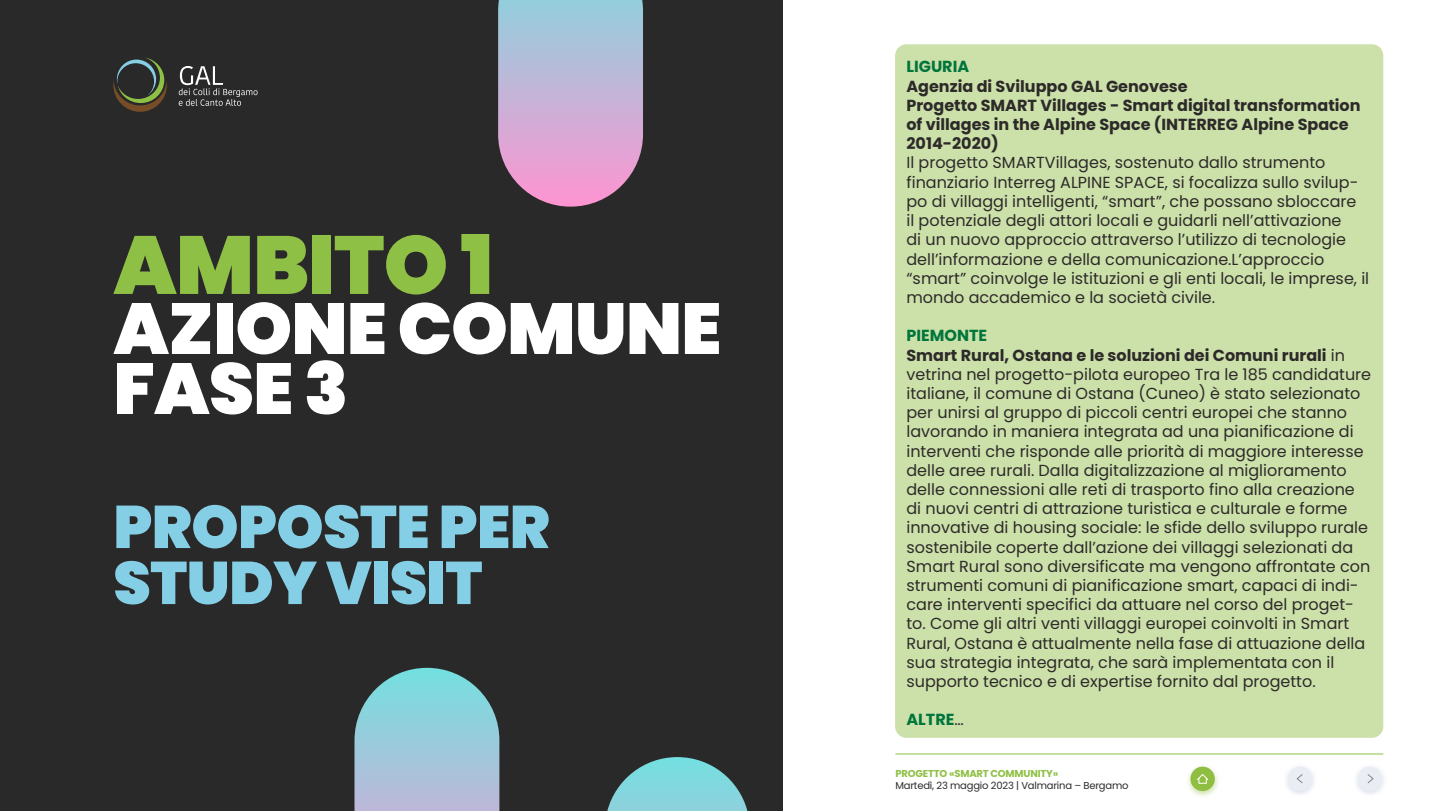
<style>
.page{position:relative;width:1440px;height:811px;background:#fff}
.page>*{position:absolute;margin:0;border:0;box-sizing:border-box;transform-origin:0 0}
.t1{font:900 82px "Poppins";letter-spacing:-.01em;color:#8fc046}
.t2{font:900 72px/60px "Poppins";letter-spacing:-.01em;color:#fff}
.t3{font:900 60px/56px "Poppins";letter-spacing:-.01em;color:#85cfe6}
.t4{font:16px/19.2px "Poppins";color:#2d2a2a}
.t5{font:700 16px/19.2px "Poppins";color:#2d2a2a}
.t6{font:700 16px "Poppins";color:#00753c}
.t7{font:10px "Poppins";letter-spacing:-.02em;color:#2d2a2a}
.t8{font:700 10px "Poppins";letter-spacing:-.02em;color:#8fc046}
.s1{font-weight:700}
.s2{font-weight:400;color:#2d2a2a}
</style>
<div class="page">
<div style="left:0;top:0;width:782px;height:811px;background:#292929"></div>
<svg style="left:498px;top:0;width:145px;height:207px;background:#b8a8c9"></svg>
<svg style="left:355px;top:668px;width:144px;height:143px;background:#8fb8c8"></svg>
<svg style="left:607px;top:757px;width:140px;height:54px"></svg>
<svg style="left:179px;top:66px;width:79px;height:40px"></svg>
<svg style="left:113px;top:58px;width:54px;height:54px"></svg>
<div style="left:895px;top:44px;width:488px;height:694px;background:#cce0a9;border-radius:11px"></div>
<div style="left:1288px;top:766px;width:25px;height:25px;background:#eaedf3;border-radius:50%"></div>
<svg style="left:1296px;top:774px;width:7px;height:9px"></svg>
<div style="left:1358px;top:766px;width:24px;height:25px;background:#eaedf3;border-radius:50%"></div>
<svg style="left:1367px;top:774px;width:7px;height:9px"></svg>
<hr style="left:895px;top:753px;width:488px;height:1px;background:#8fc046">
<img style="left:1188px;top:767px;width:30px;height:29px">
<div style="left:1190px;top:766px;width:25px;height:25px;background:#90be43;border-radius:50%"></div>
<svg style="left:1197px;top:774px;width:12px;height:6px"></svg>
<p class="t1" style="left:113px;top:218px;width:381px">AMBITO 1</p>
<p class="t2" style="left:113px;top:299px;width:609px">AZIONE COMUNE<br>FASE 3</p>
<p class="t3" style="left:113px;top:499px;width:438px">PROPOSTE PER<br>STUDY VISIT</p>
<p class="t6" style="left:906px;top:58px;width:64px">LIGURIA</p>
<p class="t5" style="left:906px;top:77px;width:283px">Agenzia di Sviluppo GAL Genovese</p>
<p class="t5" style="left:906px;top:96px;width:456px">Progetto SMART Villages - Smart digital transformation of villages in the Alpine Space (INTERREG Alpine Space<br>2014-2020)</p>
<p class="t4" style="left:906px;top:153px;width:464px">Il progetto SMARTVillages, sostenuto dallo strumento finanziario Interreg ALPINE SPACE, si focalizza sullo svilup&shy;po di villaggi intelligenti, “smart”, che possano sbloccare<br>il potenziale degli attori locali e guidarli nell’attivazione<br>di un nuovo approccio attraverso l’utilizzo di tecnologie dell’informazione e della comunicazione.L’approccio “smart” coinvolge le istituzioni e gli enti locali, le imprese, il mondo accademico e la società civile.</p>
<p class="t6" style="left:906px;top:326px;width:82px">PIEMONTE</p>
<p class="t4" style="left:906px;top:345px;width:466px"><span class="s1">Smart Rural, Ostana e le soluzioni dei Comuni rurali</span> in vetrina nel progetto-pilota europeo Tra le 185 candidature italiane, il comune di Ostana (Cuneo) è stato selezionato per unirsi al gruppo di piccoli centri europei che stanno lavorando in maniera integrata ad una pianificazione di interventi che risponde alle priorità di maggiore interesse delle aree rurali. Dalla digitalizzazione al miglioramento delle connessioni alle reti di trasporto fino alla creazione di nuovi centri di attrazione turistica e culturale e forme innovative di housing sociale: le sfide dello sviluppo rurale sostenibile coperte dall’azione dei villaggi selezionati da Smart Rural sono diversificate ma vengono affrontate con strumenti comuni di pianificazione smart, capaci di indi&shy;care interventi specifici da attuare nel corso del proget&shy;to. Come gli altri venti villaggi europei coinvolti in Smart Rural, Ostana è attualmente nella fase di attuazione della sua strategia integrata, che sarà implementata con il supporto tecnico e di expertise fornito dal progetto.</p>
<p class="t6" style="left:906px;top:710px;width:59px">ALTRE<span class="s2">…</span></p>
<p class="t8" style="left:895px;top:768px;width:164px">PROGETTO «SMART COMMUNITY»</p>
<p class="t7" style="left:895px;top:780px;width:235px">Martedì, 23 maggio 2023 | Valmarina – Bergamo</p>
</div>
